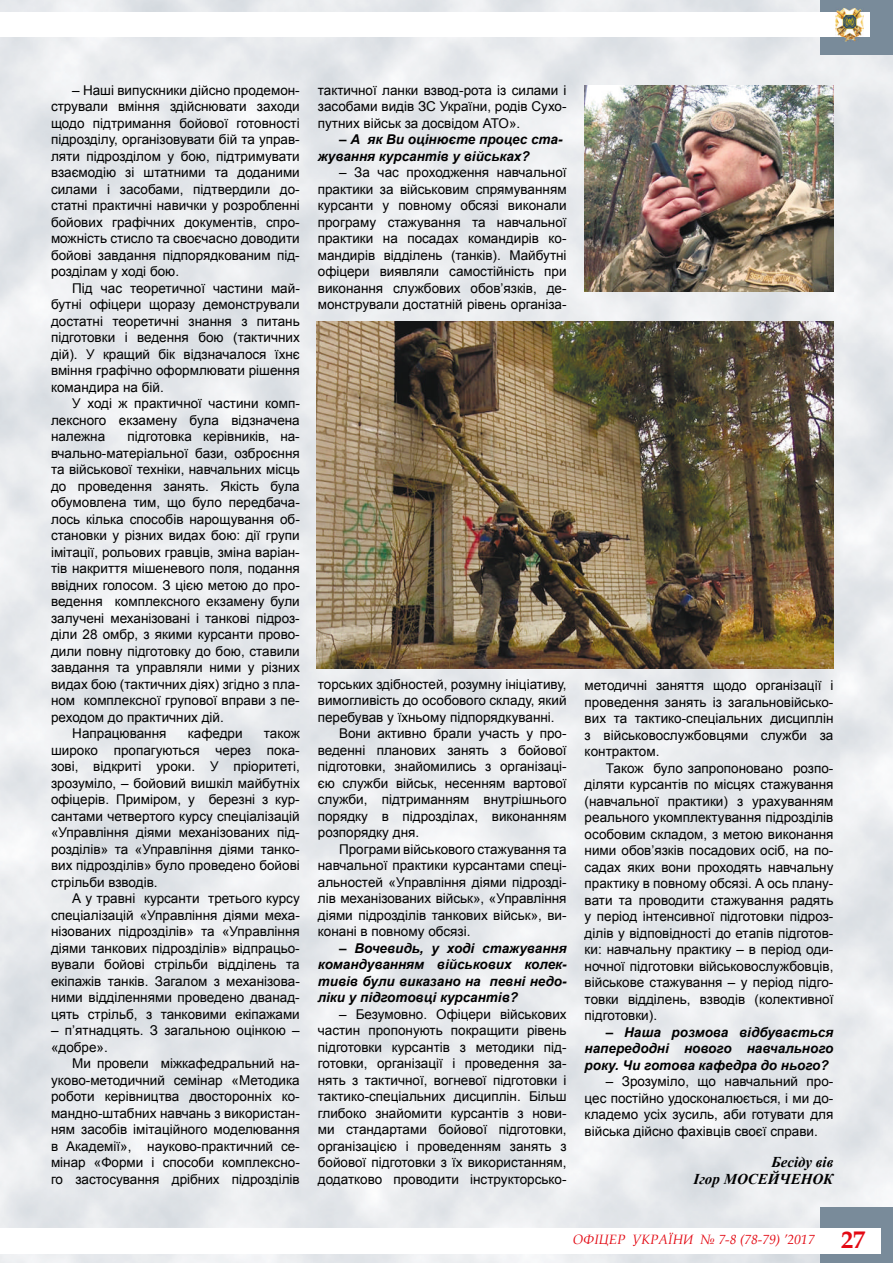
<style>
.page{position:relative;width:893px;height:1263px;background:#fff}
.page>*{position:absolute;margin:0;border:0;box-sizing:border-box;transform-origin:0 0}
.t1{font:italic 700 15px/17.2px "Times New Roman";color:#000;text-align:right}
.t2{font:13.5px/16.5px "Arial";color:#000;text-align:justify}
.t3{font:italic 700 13.5px/16.5px "Arial";color:#000;text-align:justify}
.t4{font:italic 13.5px "Book Antiqua";color:#e30913}
.s1{font-weight:700;font-style:normal;font-size:24px}
</style>
<div class="page">
<img style="left:0;top:0;width:841px;height:1263px">
<div style="left:820px;top:1207px;width:73px;height:56px;background:#798b9a"></div>
<div style="left:821px;top:0;width:72px;height:54px;background:#798b9a"></div>
<div style="left:0;top:1228px;width:881px;height:25px;background:#fff"></div>
<div style="left:0;top:13px;width:870px;height:24px;background:#fff"></div>
<img style="left:835px;top:8px;width:28px;height:34px">
<img style="left:835px;top:13px;width:28px;height:24px">
<svg style="left:570px;top:1196px;width:249px;height:67px"></svg>
<img style="left:316px;top:321px;width:517px;height:348px">
<img style="left:585px;top:85px;width:248px;height:206px">
<p class="t2" style="left:51px;top:82px;width:250px;text-indent:21px">– Наші випускники дійсно продемон&shy;стрували вміння здійснювати заходи щодо підтримання бойової готовності підрозділу, організовувати бій та управ&shy;ляти підрозділом у бою, підтримувати взаємодію зі штатними та доданими силами і засобами, підтвердили до&shy;статні практичні навички у розробленні бойових графічних документів, спро&shy;можність стисло та своєчасно доводити бойові завдання підпорядкованим під&shy;розділам у ході бою.</p>
<p class="t2" style="left:51px;top:280px;width:250px;text-indent:21px">Під час теоретичної частини май&shy;бутні офіцери щоразу демонстрували достатні теоретичні знання з питань підготовки і ведення бою (тактичних дій). У кращий бік відзначалося їхнє вміння графічно оформлювати рішення командира на бій.</p>
<p class="t2" style="left:51px;top:395px;width:250px;text-indent:21px">У ході ж практичної частини комп&shy;лексного екзамену була відзначена належна</p>
<p class="t2" style="left:128px;top:428px;width:174px">підготовка керівників, на-</p>
<p class="t2" style="left:51px;top:445px;width:250px">вчально-матеріальної бази, озброєння</p>
<p class="t2" style="left:51px;top:461px;width:250px">та військової техніки, навчальних місць</p>
<p class="t2" style="left:51px;top:478px;width:250px">до проведення занять. Якість була</p>
<p class="t2" style="left:51px;top:494px;width:250px">обумовлена тим, що було передбача-</p>
<p class="t2" style="left:51px;top:511px;width:250px">лось кілька способів нарощування об-</p>
<p class="t2" style="left:51px;top:527px;width:250px">становки у різних видах бою: дії групи</p>
<p class="t2" style="left:51px;top:544px;width:250px">імітації, рольових гравців, зміна варіан-</p>
<p class="t2" style="left:51px;top:560px;width:250px">тів накриття мішеневого поля, подання</p>
<p class="t2" style="left:51px;top:577px;width:250px">ввідних голосом. З цією метою до про-</p>
<p class="t2" style="left:51px;top:593px;width:250px">ведення комплексного екзамену були</p>
<p class="t2" style="left:51px;top:610px;width:250px">залучені механізовані і танкові підроз-</p>
<p class="t2" style="left:51px;top:626px;width:250px">діли 28 омбр, з якими курсанти прово-</p>
<p class="t2" style="left:51px;top:643px;width:250px">дили повну підготовку до бою, ставили</p>
<p class="t2" style="left:51px;top:659px;width:250px">завдання та управляли ними у різних</p>
<p class="t2" style="left:51px;top:676px;width:250px">видах бою (тактичних діях) згідно з пла-</p>
<p class="t2" style="left:51px;top:692px;width:250px">ном комплексної групової вправи з пе-</p>
<p class="t2" style="left:51px;top:709px;width:174px">реходом до практичних дій.</p>
<p class="t2" style="left:72px;top:725px;width:96px">Напрацювання</p>
<p class="t2" style="left:188px;top:725px;width:56px">кафедри</p>
<p class="t2" style="left:51px;top:725px;width:250px;text-indent:213px">також широко пропагуються через пока&shy;зові, відкриті уроки. У пріоритеті, зрозуміло, – бойовий вишкіл майбутніх офіцерів. Приміром, у березні з кур&shy;сантами четвертого курсу спеціалізацій «Управління діями механізованих під&shy;розділів» та «Управління діями танко&shy;вих підрозділів» було проведено бойові стрільби взводів.</p>
<p class="t2" style="left:51px;top:890px;width:250px;text-indent:21px">А у травні курсанти третього курсу спеціалізацій «Управління діями меха&shy;нізованих підрозділів» та «Управління діями танкових підрозділів» відпрацьо&shy;вували бойові стрільби відділень та екіпажів танків. Загалом з механізова&shy;ними відділеннями проведено дванад&shy;цять стрільб, з танковими екіпажами</p>
<p class="t2" style="left:51px;top:1022px;width:250px">– п’ятнадцять. З загальною оцінкою – «добре».</p>
<p class="t2" style="left:51px;top:1055px;width:250px;text-indent:21px">Ми провели міжкафедральний на&shy;уково-методичний семінар «Методика роботи керівництва двосторонніх ко&shy;мандно-штабних навчань з використан&shy;ням засобів імітаційного моделювання в Академії», науково-практичний се&shy;мінар «Форми і способи комплексно&shy;го застосування дрібних підрозділів</p>
<p class="t2" style="left:318px;top:82px;width:250px">тактичної ланки взвод-рота із силами і засобами видів ЗС України, родів Сухо&shy;путних військ за досвідом АТО».</p>
<p class="t3" style="left:318px;top:132px;width:246px;text-indent:21px">– А як Ви оцінюєте процес ста&shy;жування курсантів у військах?</p>
<p class="t2" style="left:318px;top:164px;width:250px;text-indent:21px">– За час проходження навчальної практики за військовим спрямуванням курсанти у повному обсязі виконали програму стажування та навчальної практики на посадах командирів ко&shy;мандирів відділень (танків). Майбутні офіцери виявляли самостійність при виконання службових обов’язків, де&shy;монстрували достатній рівень організа-</p>
<p class="t2" style="left:318px;top:676px;width:250px">торських здібностей, розумну ініціативу,</p>
<p class="t2" style="left:318px;top:692px;width:250px">вимогливість до особового складу, який</p>
<p class="t2" style="left:318px;top:709px;width:238px">перебував у їхньому підпорядкуванні.</p>
<p class="t2" style="left:339px;top:725px;width:229px">Вони активно брали участь у про-</p>
<p class="t2" style="left:318px;top:742px;width:250px">веденні планових занять з бойової</p>
<p class="t2" style="left:318px;top:758px;width:250px">підготовки, знайомились з організаці-</p>
<p class="t2" style="left:318px;top:775px;width:250px">єю служби військ, несенням вартової</p>
<p class="t2" style="left:318px;top:791px;width:250px">служби, підтриманням внутрішнього</p>
<p class="t2" style="left:318px;top:808px;width:250px">порядку в підрозділах, виконанням</p>
<p class="t2" style="left:318px;top:824px;width:103px">розпорядку дня.</p>
<p class="t2" style="left:339px;top:841px;width:229px">Програми військового стажування та</p>
<p class="t2" style="left:318px;top:857px;width:250px">навчальної практики курсантами спеці-</p>
<p class="t2" style="left:318px;top:874px;width:250px">альностей «Управління діями підрозді-</p>
<p class="t2" style="left:318px;top:890px;width:250px">лів механізованих військ», «Управління</p>
<p class="t2" style="left:318px;top:907px;width:250px">діями підрозділів танкових військ», ви-</p>
<p class="t2" style="left:318px;top:923px;width:154px">конані в повному обсязі.</p>
<p class="t3" style="left:318px;top:940px;width:250px;text-indent:21px">– Вочевидь, у ході стажування командуванням військових колек&shy;тивів були виказано на певні недо&shy;ліки у підготовці курсантів?</p>
<p class="t2" style="left:318px;top:1006px;width:250px;text-indent:21px">– Безумовно. Офіцери військових частин пропонують покращити рівень підготовки курсантів з методики під&shy;готовки, організації і проведення за&shy;нять з тактичної, вогневої підготовки і тактико-спеціальних дисциплін. Більш глибоко знайомити курсантів з нови&shy;ми стандартами бойової підготовки, організацією і проведенням занять з бойової підготовки з їх використанням, додатково проводити інструкторсько-</p>
<p class="t2" style="left:585px;top:677px;width:250px">методичні заняття щодо організації і проведення занять із загальновійсько&shy;вих та тактико-спеціальних дисциплін з військовослужбовцями служби за контрактом.</p>
<p class="t2" style="left:585px;top:760px;width:250px;text-indent:21px">Також було запропоновано розпо&shy;діляти курсантів по місцях стажування (навчальної практики) з урахуванням реального укомплектування підрозділів особовим складом, з метою виконання ними обов’язків посадових осіб, на по&shy;садах яких вони проходять навчальну практику в повному обсязі. А ось плану&shy;вати та проводити стажування радять у період інтенсивної підготовки підроз&shy;ділів у відповідності до етапів підготов&shy;ки: навчальну практику – в період оди&shy;ночної підготовки військовослужбовців, військове стажування – у період підго&shy;товки відділень, взводів (колективної підготовки).</p>
<p class="t3" style="left:585px;top:1024px;width:250px;text-indent:21px">– Наша розмова відбувається напередодні нового навчального року. Чи готова кафедра до нього?</p>
<p class="t2" style="left:585px;top:1073px;width:250px;text-indent:21px">– Зрозуміло, що навчальний про&shy;цес постійно удосконалюється, і ми до&shy;кладемо усіх зусиль, аби готувати для війська дійсно фахівців своєї справи.</p>
<p class="t1" style="left:694px;top:1153px;width:141px">Бесіду вів<br>Ігор МОСЕЙЧЕНОК</p>
<p class="t4" style="left:573px;top:1230px;width:294px">ОФІЦЕР УКРАЇНИ № 7-8 (78-79) ’2017 <span class="s1">27</span></p>
</div>
